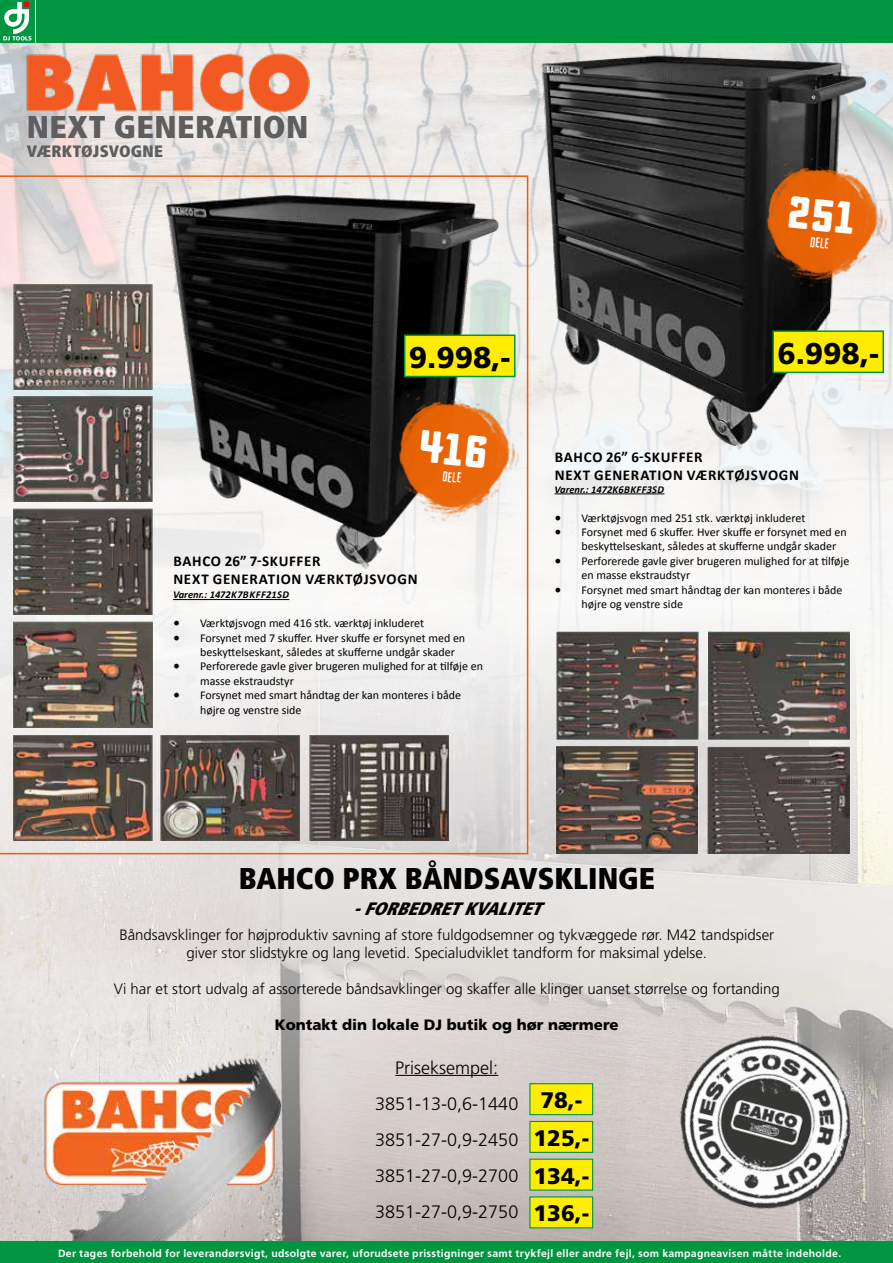
<style>
.page{position:relative;width:893px;height:1263px;background:#fff}
.page>*{position:absolute;margin:0;border:0;box-sizing:border-box;transform-origin:0 0}
.t1{font:900 condensed 31.5px "Frutiger";letter-spacing:.01em;color:#5f5e5e}
.t2{font:900 condensed 30px "Frutiger";color:#000}
.t3{font:900 30px "Frutiger";color:#000}
.t4{font:900 22.5px/37.8px "Frutiger";color:#000;text-align:center}
.t5{font:300 18px/36px "Frutiger";color:#000;text-align:center}
.t6{font:italic 900 condensed 18px "Frutiger";color:#000}
.t7{font:900 condensed 16.5px "Frutiger";letter-spacing:.005em;color:#5f5e5e}
.t8{font:300 15px/18px "Frutiger";color:#000;text-align:center}
.t9{font:700 15px/18px "Calibri";letter-spacing:.045em;color:#000}
.t10{font:900 15px "Frutiger";color:#000}
.t11{font:500 condensed 14.1px "Akzidenz Grotesk Pro";color:#fff}
.t12{font:12px/14.4px "Calibri";color:#000}
.t13{font:700 10.5px "Frutiger";letter-spacing:.03em;color:#fff}
.t14{font:italic 700 10.5px "Calibri";letter-spacing:.015em;color:#000}
.s1{font-family:"Minion Pro";font-size:18px}
</style>
<div class="page">
<img style="left:0;top:43px;width:893px;height:564px">
<img style="left:0;top:607px;width:893px;height:635px">
<svg style="left:0;top:175px;width:528px;height:679px"></svg>
<img style="left:0;top:1037px;width:319px;height:205px">
<div style="left:0;top:0;width:893px;height:43px;background:#009641"></div>
<hr style="left:35px;top:0;width:1px;height:43px;background:#fff">
<div style="left:0;top:1242px;width:893px;height:21px;background:#009641"></div>
<svg style="left:3px;top:2px;width:28px;height:38px"></svg>
<img style="left:498px;top:47px;width:395px;height:412px">
<img style="left:749px;top:149px;width:144px;height:147px">
<hr style="left:554px;top:493px;width:110px;height:1px;background:#000">
<img style="left:137px;top:155px;width:369px;height:418px">
<hr style="left:173px;top:599px;width:116px;height:1px;background:#000">
<img style="left:382px;top:383px;width:146px;height:147px">
<hr style="left:395px;top:1075px;width:103px;height:1px;background:#000">
<div style="left:530px;top:1084px;width:63px;height:30px;background:#ffed00"></div>
<div style="left:529px;top:1083px;width:64px;height:32px;border:1px solid #009641"></div>
<div style="left:530px;top:1121px;width:63px;height:31px;background:#ffed00"></div>
<div style="left:529px;top:1121px;width:64px;height:32px;border:1px solid #009641"></div>
<div style="left:530px;top:1159px;width:63px;height:31px;background:#ffed00"></div>
<div style="left:530px;top:1197px;width:63px;height:31px;background:#ffed00"></div>
<img style="left:661px;top:1018px;width:208px;height:209px">
<img style="left:708px;top:632px;width:141px;height:107px">
<img style="left:557px;top:632px;width:141px;height:107px">
<img style="left:708px;top:747px;width:141px;height:107px">
<img style="left:556px;top:746px;width:142px;height:108px">
<img style="left:14px;top:284px;width:138px;height:106px">
<img style="left:14px;top:396px;width:138px;height:106px">
<img style="left:310px;top:735px;width:139px;height:106px">
<img style="left:13px;top:509px;width:139px;height:106px">
<img style="left:161px;top:735px;width:139px;height:106px">
<img style="left:13px;top:735px;width:139px;height:106px">
<img style="left:13px;top:622px;width:140px;height:106px">
<div style="left:405px;top:335px;width:110px;height:41px;background:#ffed00"></div>
<div style="left:404px;top:334px;width:111px;height:43px;border:2px solid #009641"></div>
<div style="left:773px;top:331px;width:110px;height:41px;background:#ffed00"></div>
<div style="left:772px;top:330px;width:112px;height:43px;border:2px solid #009641"></div>
<img style="left:17px;top:51px;width:298px;height:64px">
<div style="left:789px;top:196px;width:66px;height:38px;background:#e76306"></div>
<div style="left:419px;top:430px;width:68px;height:38px;background:#e96508"></div>
<h1 class="t1" style="left:27px;top:107px;width:283px">NEXT GENERATION</h1>
<h3 class="t7" style="left:27px;top:142px;width:137px">VÆRKTØJSVOGNE</h3>
<p class="t11" style="left:811px;top:233px;width:20px;rotate:6deg">DELE</p>
<h2 class="t3" style="left:409px;top:339px;width:103px">9.998,-</h2>
<h2 class="t3" style="left:777px;top:335px;width:103px">6.998,-</h2>
<p class="t11" style="left:443px;top:467px;width:20px;rotate:6deg">DELE</p>
<p class="t9" style="left:173px;top:552px;width:246px">BAHCO 26” 7-SKUFFER<br>NEXT GENERATION VÆRKTØJSVOGN</p>
<p class="t14" style="left:173px;top:588px;width:118px">Varenr.: 1472K7BKFF21SD</p>
<p class="t12" style="left:173px;top:616px;width:252px"><span class="s1">•</span> Værktøjsvogn med 416 stk. værktøj inkluderet</p>
<p class="t12" style="left:200px;top:630px;width:267px;text-indent:-27px"><span class="s1">•</span> Forsynet med 7 skuffer. Hver skuffe er forsynet med en beskyttelseskant, således at skufferne undgår skader</p>
<p class="t12" style="left:200px;top:659px;width:284px;text-indent:-27px"><span class="s1">•</span> Perforerede gavle giver brugeren mulighed for at tilføje en masse ekstraudstyr</p>
<p class="t12" style="left:200px;top:688px;width:263px;text-indent:-27px"><span class="s1">•</span> Forsynet med smart håndtag der kan monteres i både højre og venstre side</p>
<p class="t9" style="left:555px;top:448px;width:246px">BAHCO 26” 6-SKUFFER<br>NEXT GENERATION VÆRKTØJSVOGN</p>
<p class="t14" style="left:554px;top:482px;width:111px">Varenr.: 1472K6BKFF3SD</p>
<p class="t12" style="left:554px;top:510px;width:252px"><span class="s1">•</span> Værktøjsvogn med 251 stk. værktøj inkluderet</p>
<p class="t12" style="left:581px;top:525px;width:267px;text-indent:-27px"><span class="s1">•</span> Forsynet med 6 skuffer. Hver skuffe er forsynet med en beskyttelseskant, således at skufferne undgår skader</p>
<p class="t12" style="left:581px;top:553px;width:269px;text-indent:-27px"><span class="s1">•</span> Perforerede gavle giver brugeren mulighed for at tilføje en masse ekstraudstyr</p>
<p class="t12" style="left:581px;top:582px;width:263px;text-indent:-27px"><span class="s1">•</span> Forsynet med smart håndtag der kan monteres i både højre og venstre side</p>
<h2 class="t2" style="left:239px;top:861px;width:418px">BAHCO PRX BÅNDSAVSKLINGE</h2>
<h3 class="t6" style="left:353px;top:898px;width:198px">-FORBEDRETKVALITET</h3>
<p class="t8" style="left:119px;top:926px;width:656px">Båndsavsklinger for højproduktiv savning af store fuldgodsemner og tykvæggede rør. M42 tandspidser giver stor slidstykre og lang levetid. Specialudviklet tandform for maksimal ydelse.</p>
<p class="t8" style="left:114px;top:980px;width:668px">Vi har et stort udvalg af assorterede båndsavklinger og skaffer alle klinger uanset størrelse og fortanding</p>
<p class="t10" style="left:275px;top:1016px;width:345px">Kontakt din lokale DJ butik og hør nærmere</p>
<h3 class="t5" style="left:375px;top:1050px;width:145px">Priseksempel:<br>3851-13-0,6-1440<br>3851-27-0,9-2450<br>3851-27-0,9-2700<br>3851-27-0,9-2750</h3>
<h3 class="t4" style="left:533px;top:1081px;width:57px">78,-<br>125,-<br>134,-<br>136,-</h3>
<p class="t13" style="left:58px;top:1247px;width:785px">Der tages forbehold for leverandørsvigt, udsolgte varer, uforudsete prisstigninger samt trykfejl eller andre fejl, som kampagneavisen måtte indeholde.</p>
</div>
